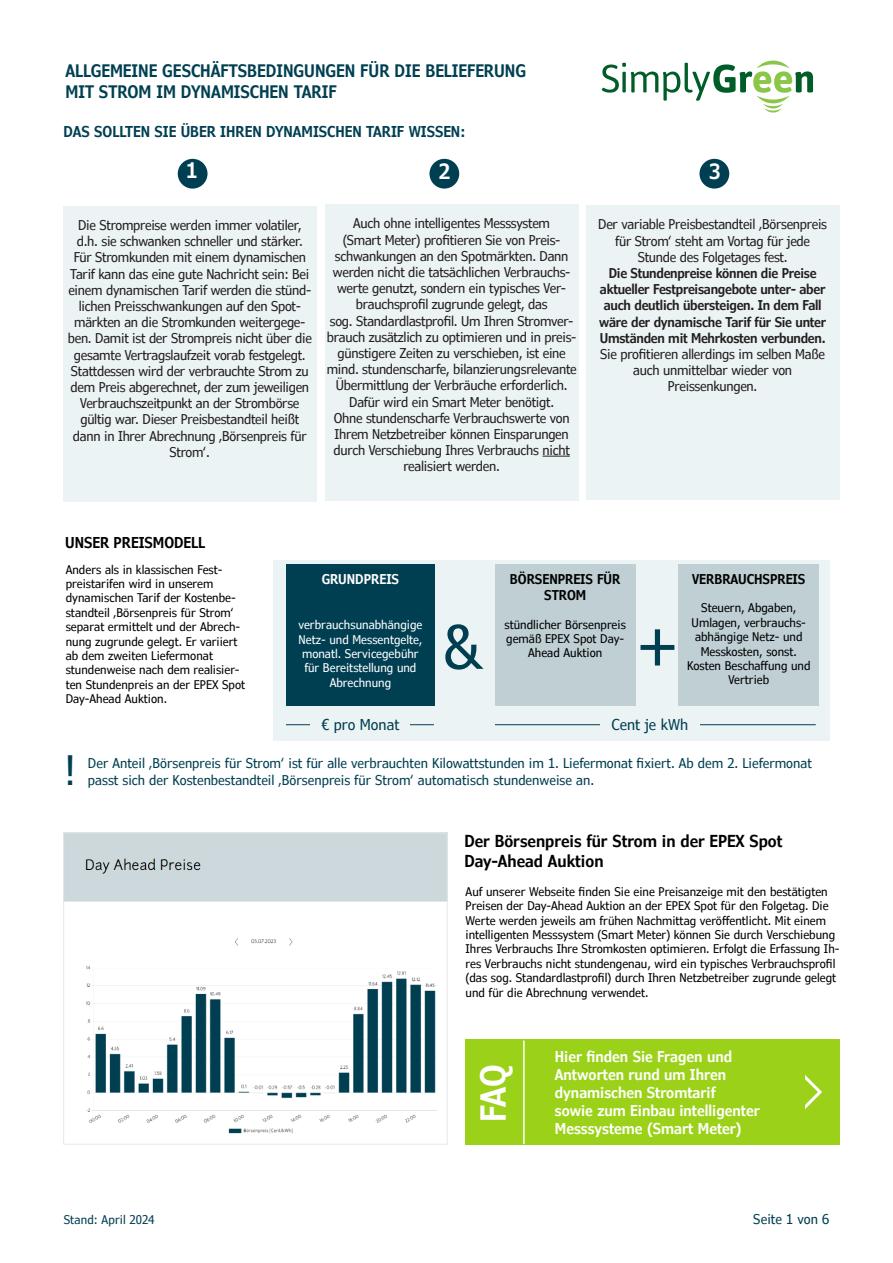
<style>
.page{position:relative;width:893px;height:1263px;background:#fff}
.page>*{position:absolute;margin:0;border:0;box-sizing:border-box;transform-origin:0 0}
.t1{font:condensed 60px "Verdana Pro";color:#003f52}
.t2{font:condensed 40.5px "Verdana Pro";color:#003f52}
.t3{font:600 condensed 34.5px "Verdana Pro";color:#fff}
.t4{font:600 condensed 21px "Verdana Pro";color:#fff}
.t5{font:600 condensed 17.25px/20.7px "Verdana Pro";color:#003f52}
.t6{font:600 condensed 16.5px/19.8px "Verdana Pro";color:#000}
.t7{font:600 condensed 15px/18px "Verdana Pro";color:#fff}
.t8{font:600 condensed 15px "Verdana Pro";color:#003f52}
.t9{font:condensed 15px "Verdana Pro";color:#003f52}
._01_Headline{font:600 condensed 15px "Verdana Pro";color:#000}
.t10{font:condensed 13.5px/16.2px "Verdana Pro";letter-spacing:-.02em;color:#231f20;text-align:center}
.t11{font:condensed 13.5px/16.2px "Verdana Pro";color:#003f52}
.t12{font:600 condensed 13.5px/16.2px "Verdana Pro";color:#000;text-align:center}
.t13{font:600 condensed 13.5px "Verdana Pro";color:#fff}
.t14{font:condensed 12px/14.4px "Verdana Pro";color:#000}
.t15{font:condensed 12px/14.4px "Verdana Pro";color:#fff;text-align:center}
.t16{font:condensed 12px "Verdana Pro";letter-spacing:.005em;color:#003f52}
.s1{font-weight:600}
</style>
<div class="page">
<svg style="left:602px;top:61px;width:211px;height:52px"></svg>
<div style="left:274px;top:560px;width:556px;height:180px;background:#ecf3f4"></div>
<div style="left:63px;top:206px;width:254px;height:295px;background:#ecf3f4"></div>
<div style="left:325px;top:204px;width:253px;height:296px;background:#ecf3f4"></div>
<svg style="left:542px;top:456px;width:28px;height:1px"></svg>
<div style="left:586px;top:205px;width:253px;height:295px;background:#ecf3f4"></div>
<img style="left:65px;top:835px;width:380px;height:299px">
<div style="left:63px;top:833px;width:384px;height:311px;border:1px solid #e6e7e9"></div>
<div style="left:286px;top:564px;width:149px;height:142px;background:#003f52"></div>
<div style="left:495px;top:564px;width:140px;height:142px;background:#bfcfd4"></div>
<div style="left:679px;top:564px;width:140px;height:142px;background:#bfcfd4"></div>
<hr style="left:286px;top:724px;width:530px;height:1px;background:#003f52">
<div style="left:435px;top:717px;width:60px;height:16px;background:#ecf3f4"></div>
<div style="left:600px;top:716px;width:100px;height:17px;background:#ecf3f4"></div>
<div style="left:311px;top:716px;width:99px;height:17px;background:#ecf3f4"></div>
<div style="left:178px;top:159px;width:29px;height:30px;background:#003f52;border-radius:50%"></div>
<div style="left:429px;top:159px;width:30px;height:30px;background:#003f52;border-radius:50%"></div>
<div style="left:699px;top:159px;width:30px;height:30px;background:#003f52;border-radius:50%"></div>
<div style="left:466px;top:1039px;width:374px;height:106px;background:#9bd219"></div>
<hr style="left:523px;top:1040px;width:2px;height:104px;background:#fff">
<svg style="left:805px;top:1075px;width:17px;height:34px"></svg>
<p class="t5" style="left:65px;top:60px;width:462px">ALLGEMEINE GESCHÄFTSBEDINGUNGEN FÜR DIE BELIEFERUNG<br>MIT STROM IM DYNAMISCHEN TARIF</p>
<p class="t8" style="left:64px;top:122px;width:403px">DAS SOLLTEN SIE ÜBER IHREN DYNAMISCHEN TARIF WISSEN:</p>
<p class="t4" style="left:186px;top:157px;width:13px">1</p>
<p class="t4" style="left:439px;top:158px;width:13px">2</p>
<p class="t4" style="left:709px;top:158px;width:13px">3</p>
<p class="t10" style="left:68px;top:217px;width:246px">Die Strompreise werden immer volatiler, d.h. sie schwanken schneller und stärker.<br>Für Stromkunden mit einem dynamischen Tarif kann das eine gute Nachricht sein: Bei einem dynamischen Tarif werden die stünd&shy;lichen Preisschwankungen auf den Spot&shy;märkten an die Stromkunden weitergege&shy;ben. Damit ist der Strompreis nicht über die gesamte Vertragslaufzeit vorab festgelegt.<br>Stattdessen wird der verbrauchte Strom zu dem Preis abgerechnet, der zum jeweiligen Verbrauchszeitpunkt an der Strombörse gültig war. Dieser Preisbestandteil heißt dann in Ihrer Abrechnung ‚Börsenpreis für Strom‘.</p>
<p class="t10" style="left:327px;top:215px;width:252px">Auch ohne intelligentes Messsystem<br>(Smart Meter) profitieren Sie von Preis&shy;schwankungen an den Spotmärkten. Dann werden nicht die tatsächlichen Verbrauchs&shy;werte genutzt, sondern ein typisches Ver&shy;brauchsprofil zugrunde gelegt, das<br>sog. Standardlastprofil. Um Ihren Stromver&shy;brauch zusätzlich zu optimieren und in preis&shy;günstigere Zeiten zu verschieben, ist eine mind. stundenscharfe, bilanzierungsrelevante Übermittlung der Verbräuche erforderlich.<br>Dafür wird ein Smart Meter benötigt.<br>Ohne stundenscharfe Verbrauchswerte von Ihrem Netzbetreiber können Einsparungen durch Verschiebung Ihres Verbrauchs nicht realisiert werden.</p>
<p class="t10" style="left:598px;top:217px;width:230px">Der variable Preisbestandteil ‚Börsenpreis für Strom‘ steht am Vortag für jede Stunde des Folgetages fest.<br><span class="s1">Die Stundenpreise können die Preise aktueller Festpreisangebote unter- aber auch deutlich übersteigen. In dem Fall wäre der dynamische Tarif für Sie unter Umständen mit Mehrkosten verbunden.<br></span>Sie profitieren allerdings im selben Maße auch unmittelbar wieder von Preissenkungen.</p>
<p class="_01_Headline" style="left:65px;top:533px;width:142px">UNSER PREISMODELL</p>
<p class="t14" style="left:66px;top:562px;width:181px">Anders als in klassischen Fest&shy;preistarifen wird in unserem dynamischen Tarif der Kostenbe&shy;standteil ‚Börsenpreis für Strom‘ separat ermittelt und der Abrech&shy;nung zugrunde gelegt. Er variiert ab dem zweiten Liefermonat stundenweise nach dem realisier&shy;ten Stundenpreis an der EPEX Spot<br>Day-Ahead Auktion.</p>
<p class="t13" style="left:322px;top:570px;width:79px">GRUNDPREIS</p>
<p class="t15" style="left:298px;top:618px;width:125px">verbrauchsunabhängige<br>Netz- und Messentgelte, monatl. Servicegebühr für Bereitstellung und<br>Abrechnung</p>
<p class="t12" style="left:510px;top:571px;width:112px">BÖRSENPREIS FÜR<br>STROM</p>
<p class="t14" style="left:504px;top:617px;width:123px;text-align:center">stündlicher Börsenpreis gemäß EPEX Spot Day-<br>Ahead Auktion</p>
<p class="t1" style="left:444px;top:609px;width:40px">&amp;</p>
<p class="t1" style="left:638px;top:606px;width:41px">+</p>
<p class="t12" style="left:692px;top:571px;width:115px">VERBRAUCHSPREIS</p>
<p class="t14" style="left:687px;top:601px;width:125px;text-align:center">Steuern, Abgaben,<br>Umlagen, verbrauchs&shy;abhängige Netz- und<br>Messkosten, sonst.<br>Kosten Beschaffung und</p>
<p class="t14" style="left:728px;top:673px;width:42px">Vertrieb</p>
<p class="t2" style="left:64px;top:745px;width:14px">!</p>
<p class="t9" style="left:321px;top:715px;width:79px">€ pro Monat</p>
<p class="t9" style="left:612px;top:715px;width:78px">Cent je kWh</p>
<p class="t11" style="left:88px;top:755px;width:725px">Der Anteil ‚Börsenpreis für Strom‘ ist für alle verbrauchten Kilowattstunden im 1. Liefermonat fixiert. Ab dem 2. Liefermonat passt sich der Kostenbestandteil ‚Börsenpreis für Strom‘ automatisch stundenweise an.</p>
<p class="t6" style="left:464px;top:831px;width:320px">Der Börsenpreis für Strom in der EPEX Spot<br>Day-Ahead Auktion</p>
<p class="t14" style="left:466px;top:884px;width:375px">Auf unserer Webseite finden Sie eine Preisanzeige mit den bestätigten Preisen der Day-Ahead Auktion an der EPEX Spot für den Folgetag. Die Werte werden jeweils am frühen Nachmittag veröffentlicht. Mit einem intelligenten Messsystem (Smart Meter) können Sie durch Verschiebung Ihres Verbrauchs Ihre Stromkosten optimieren. Erfolgt die Erfassung Ih&shy;res Verbrauchs nicht stundengenau, wird ein typisches Verbrauchsprofil (das sog. Standardlastprofil) durch Ihren Netzbetreiber zugrunde gelegt und für die Abrechnung verwendet.</p>
<p class="t3" style="left:471px;top:1122px;width:59px;rotate:-90deg">FAQ</p>
<p class="t7" style="left:555px;top:1047px;width:206px">Hier finden Sie Fragen und<br>Antworten rund um Ihren dynamischen Stromtarif<br>sowie zum Einbau intelligenter<br>Messsysteme (Smart Meter)</p>
<p class="t16" style="left:64px;top:1211px;width:92px">Stand: April 2024</p>
<p class="t11" style="left:753px;top:1211px;width:77px">Seite 1 von 6</p>
</div>
